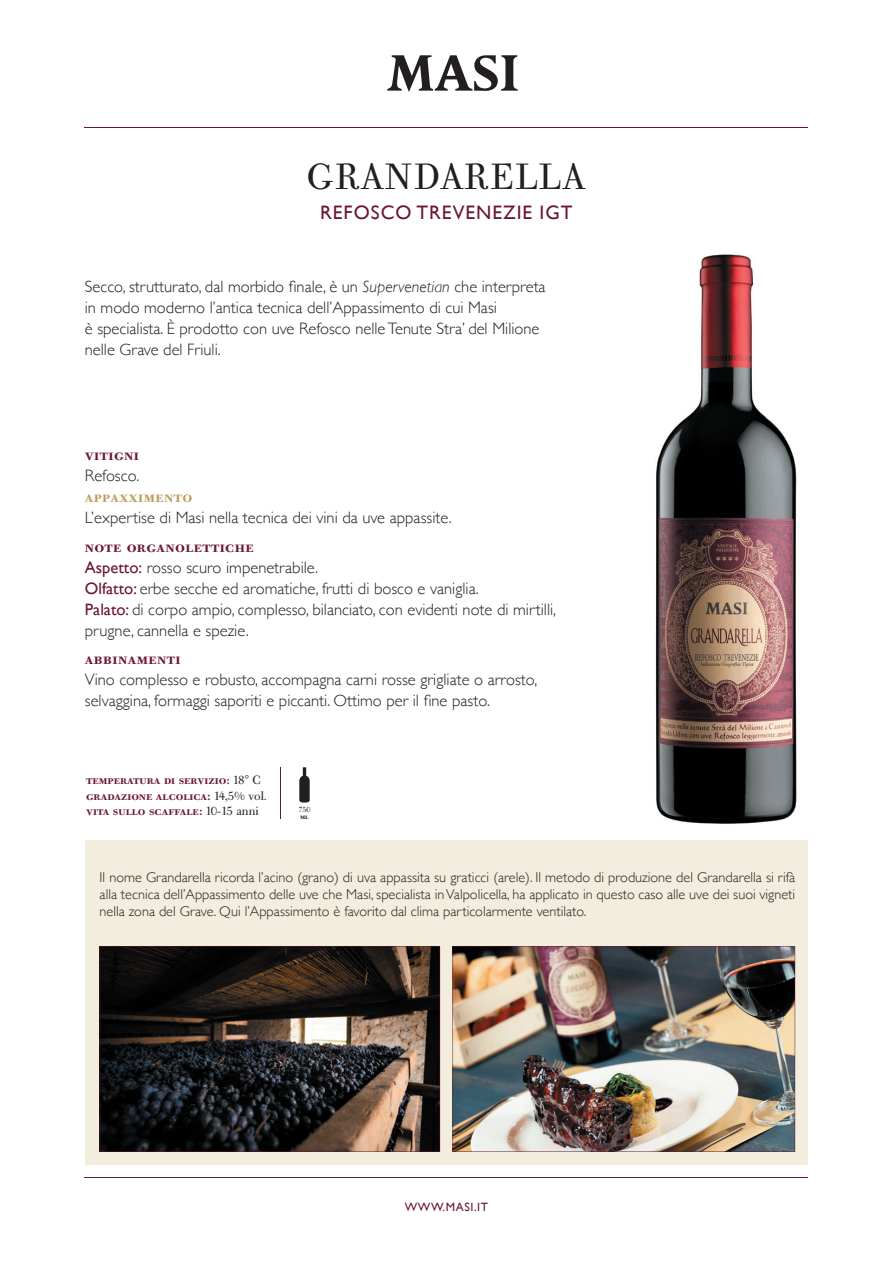
<style>
.page{position:relative;width:893px;height:1263px;background:#fff}
.page>*{position:absolute;margin:0;border:0;box-sizing:border-box;transform-origin:0 0}
.t1{font:36px "Bodoni Old Face BQ";letter-spacing:.03em;color:#231f20}
.t2{font:19.5px "Gill Sans";letter-spacing:.05em;color:#6b172d}
.t3{font:300 16.5px/21px "Gill Sans";color:#231f20}
.t4{font:16.5px "Bodoni Old Face BE Medium SC";letter-spacing:.025em;color:#6b172d}
.t5{font:16.5px "Bodoni Old Face BE Medium SC";letter-spacing:.025em;color:#bb9e5c}
.t6{font:300 14.25px/17.1px "Gill Sans";color:#231f20;text-align:justify}
.t7{font:12.75px/15.3px "Bodoni Old Face BE Medium SC";color:#6b172d}
.t8{font:12px "Gill Sans";letter-spacing:.05em;color:#6b172d}
.t9{font:7.5px "Bodoni Old Face BQ";color:#231f20}
.t10{font:7.5px "Bodoni Old Face BE Medium SC";color:#231f20}
.s1{font-style:italic}
.s2{font-weight:400;color:#6b172d}
.s3{font-size:12px}
.s4{font-family:"Bodoni Old Face BQ";font-size:12px;color:#231f20}
</style>
<div class="page">
<hr style="left:85px;top:127px;width:723px;height:1px;background:#6b172d">
<div style="left:85px;top:841px;width:723px;height:324px;background:#f2eddc"></div>
<svg style="left:100px;top:946px;width:340px;height:206px;background:#332b27"></svg>
<img style="left:453px;top:946px;width:342px;height:206px">
<svg style="left:299px;top:767px;width:11px;height:36px"></svg>
<hr style="left:85px;top:1177px;width:723px;height:1px;background:#6b172d">
<hr style="left:281px;top:767px;width:1px;height:52px;background:#6b172d">
<img style="left:655px;top:254px;width:142px;height:570px">
<svg style="left:387px;top:55px;width:131px;height:37px"></svg>
<h1 class="t1" style="left:307px;top:154px;width:280px">GRANDARELLA</h1>
<p class="t2" style="left:320px;top:201px;width:254px">REFOSCO TREVENEZIE IGT</p>
<p class="t3" style="left:85px;top:275px;width:462px">Secco, strutturato, dal morbido finale, è un <span class="s1">Supervenetian</span> che interpreta in modo moderno l’antica tecnica dell’Appassimento di cui Masi<br>è specialista. È prodotto con uve Refosco nelle Tenute Stra’ del Milione nelle Grave del Friuli.</p>
<p class="t4" style="left:85px;top:444px;width:56px">vitigni</p>
<p class="t3" style="left:85px;top:464px;width:56px">Refosco.</p>
<p class="t5" style="left:85px;top:486px;width:109px">appaxximento</p>
<p class="t3" style="left:85px;top:506px;width:368px">L’expertise di Masi nella tecnica dei vini da uve appassite.</p>
<p class="t4" style="left:85px;top:536px;width:171px">note organolettiche</p>
<p class="t3" style="left:85px;top:556px;width:473px"><span class="s2">Aspetto:</span> rosso scuro impenetrabile.<br><span class="s2">Olfatto:</span> erbe secche ed aromatiche, frutti di bosco e vaniglia.<br><span class="s2">Palato:</span> di corpo ampio, complesso, bilanciato, con evidenti note di mirtilli, prugne, cannella e spezie.</p>
<p class="t4" style="left:85px;top:648px;width:97px">abbinamenti</p>
<p class="t3" style="left:85px;top:668px;width:454px">Vino complesso e robusto, accompagna carni rosse grigliate o arrosto, selvaggina, formaggi saporiti e piccanti. Ottimo per il fine pasto.</p>
<p class="t7" style="left:86px;top:772px;width:182px">temperatura di servizio<span class="s3">:</span> <span class="s4">18° C </span>gradazione alcolica: <span class="s4">14,5% vol. </span>vita sullo scaffale: <span class="s4">10-15 anni</span></p>
<p class="t9" style="left:298px;top:804px;width:14px">750</p>
<p class="t10" style="left:300px;top:812px;width:10px">ml</p>
<p class="t6" style="left:100px;top:868px;width:697px">Il nome Grandarella ricorda l’acino (grano) di uva appassita su graticci (arele). Il metodo di produzione del Grandarella si rifà alla tecnica dell’Appassimento delle uve che Masi, specialista in Valpolicella, ha applicato in questo caso alle uve dei suoi vigneti nella zona del Grave. Qui l’Appassimento è favorito dal clima particolarmente ventilato.</p>
<p class="t8" style="left:405px;top:1200px;width:85px">WWW.MASI.IT</p>
</div>
